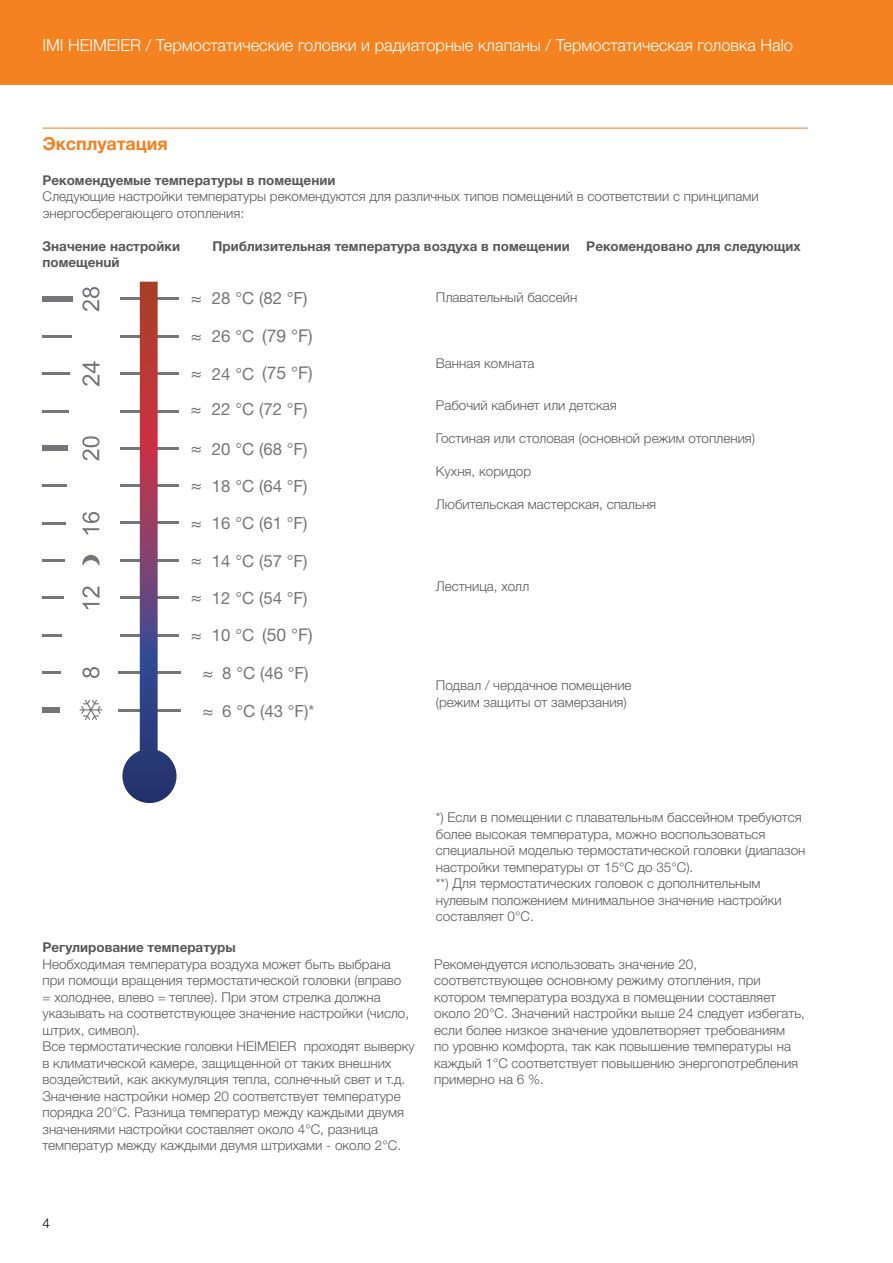
<style>
.page{position:relative;width:893px;height:1263px;background:#fff}
.page>*{position:absolute;margin:0;border:0;box-sizing:border-box;transform-origin:0 0}
.t1{font:700 18px "Helvetica Neue LTW1 G";color:#f58220}
.t2{font:17.55px "Helvetica Neue LT Com";color:#757679}
.t3{font:16.8px "Helvetica Neue LT Com";color:#757679}
.t4{font:300 16.5px "Helvetica Neue LTW1 G";color:#fff}
.t5{font:300 13.5px/16.5px "Helvetica Neue LTW1 G";color:#58595b}
.t6{font:700 13.5px "Helvetica Neue LTW1 G";color:#58595b}
.t7{font:300 13.5px "Helvetica Neue LTW1 G";color:#000}
.s1{font-size:17.55px}
.s2{font-size:16.8px}
</style>
<div class="page">
<div style="left:0;top:0;width:893px;height:85px;background:#f58220"></div>
<hr style="left:43px;top:128px;width:765px;height:1px;background:#f58220">
<svg style="left:82px;top:555px;width:18px;height:11px"></svg>
<div style="left:43px;top:296px;width:30px;height:6px;background:#757679"></div>
<div style="left:43px;top:446px;width:25px;height:5px;background:#757679"></div>
<hr style="left:43px;top:485px;width:24px;height:2px;background:#757679">
<hr style="left:43px;top:522px;width:23px;height:2px;background:#757679">
<hr style="left:43px;top:559px;width:22px;height:3px;background:#757679">
<hr style="left:43px;top:597px;width:21px;height:2px;background:#757679">
<div style="left:43px;top:707px;width:17px;height:6px;background:#757679"></div>
<svg style="left:43px;top:634px;width:19px;height:2px"></svg>
<hr style="left:43px;top:671px;width:18px;height:3px;background:#757679">
<hr style="left:43px;top:410px;width:26px;height:2px;background:#757679">
<hr style="left:43px;top:373px;width:27px;height:2px;background:#757679">
<hr style="left:43px;top:335px;width:29px;height:3px;background:#757679">
<svg style="left:80px;top:700px;width:22px;height:20px"></svg>
<svg style="left:82px;top:436px;width:18px;height:25px"></svg>
<svg style="left:82px;top:361px;width:18px;height:25px"></svg>
<svg style="left:82px;top:287px;width:18px;height:24px"></svg>
<svg style="left:82px;top:512px;width:18px;height:22px"></svg>
<svg style="left:82px;top:586px;width:18px;height:23px"></svg>
<svg style="left:82px;top:667px;width:18px;height:11px"></svg>
<hr style="left:120px;top:297px;width:59px;height:3px;background:#757679">
<hr style="left:120px;top:372px;width:59px;height:3px;background:#757679">
<hr style="left:120px;top:410px;width:59px;height:2px;background:#757679">
<hr style="left:120px;top:447px;width:59px;height:3px;background:#757679">
<hr style="left:120px;top:484px;width:59px;height:3px;background:#757679">
<hr style="left:120px;top:559px;width:59px;height:3px;background:#757679">
<hr style="left:120px;top:596px;width:59px;height:3px;background:#757679">
<hr style="left:118px;top:709px;width:63px;height:3px;background:#757679">
<hr style="left:120px;top:521px;width:59px;height:3px;background:#757679">
<hr style="left:120px;top:335px;width:59px;height:3px;background:#757679">
<hr style="left:120px;top:634px;width:59px;height:3px;background:#757679">
<hr style="left:118px;top:671px;width:63px;height:3px;background:#757679">
<svg style="left:122px;top:282px;width:55px;height:521px"></svg>
<p class="t4" style="left:43px;top:35px;width:752px">IMI HEIMEIER / Термостатические головки и радиаторные клапаны / Термостатическая головка Halo</p>
<h1 class="t1" style="left:43px;top:132px;width:127px">Эксплуатация</h1>
<p class="t6" style="left:43px;top:172px;width:294px">Рекомендуемые температуры в помещении</p>
<p class="t5" style="left:43px;top:188px;width:718px">Следующие настройки температуры рекомендуются для различных типов помещений в соответствии с принципами энергосберегающего отопления:</p>
<p class="t6" style="left:43px;top:238px;width:139px">Значение настройки</p>
<p class="t6" style="left:213px;top:238px;width:590px">Приблизительная температура воздуха в помещении Рекомендовано для следующих</p>
<p class="t6" style="left:43px;top:254px;width:79px">пoмeщeнuй</p>
<p class="t5" style="left:436px;top:289px;width:143px">Плавательный бассейн</p>
<p class="t3" style="left:191px;top:287px;width:118px"><span class="s1">≈</span> 28 °C (82 °F)</p>
<p class="t2" style="left:191px;top:325px;width:123px">≈ <span class="s2">26 °C</span> (79 °F)</p>
<p class="t2" style="left:191px;top:362px;width:123px">≈ <span class="s2">24 °C</span> (75 °F)</p>
<p class="t3" style="left:191px;top:399px;width:118px"><span class="s1">≈</span> 22 °C (72 °F)</p>
<p class="t3" style="left:191px;top:438px;width:118px"><span class="s1">≈</span> 20 °C (68 °F)</p>
<p class="t3" style="left:191px;top:476px;width:118px"><span class="s1">≈</span> 18 °C (64 °F)</p>
<p class="t3" style="left:191px;top:513px;width:118px"><span class="s1">≈</span> 16 °C (61 °F)</p>
<p class="t3" style="left:191px;top:550px;width:118px"><span class="s1">≈</span> 14 °C (57 °F)</p>
<p class="t3" style="left:191px;top:587px;width:118px"><span class="s1">≈</span> 12 °C (54 °F)</p>
<p class="t2" style="left:191px;top:624px;width:123px">≈ <span class="s2">10 °C</span> (50 °F)</p>
<p class="t3" style="left:203px;top:663px;width:107px"><span class="s1">≈</span> 8 °C (46 °F)</p>
<p class="t3" style="left:203px;top:700px;width:113px"><span class="s1">≈</span> 6 °C (43 °F)*</p>
<p class="t5" style="left:436px;top:355px;width:100px">Ванная комната</p>
<p class="t5" style="left:436px;top:397px;width:183px">Рабочий кабинет или детская</p>
<p class="t5" style="left:436px;top:430px;width:321px">Гостиная или столовая (основной режим отопления)</p>
<p class="t5" style="left:436px;top:463px;width:97px">Кухня, коридор</p>
<p class="t5" style="left:436px;top:496px;width:222px">Любительская мастерская, спальня</p>
<p class="t5" style="left:436px;top:578px;width:95px">Лестница, холл</p>
<p class="t5" style="left:436px;top:677px;width:197px">Подвал / чердачное помещение (режим защиты от замерзания)</p>
<p class="t5" style="left:436px;top:809px;width:371px">*) Если в помещении с плавательным бассейном требуются более высокая температура, можно воспользоваться специальной моделью термостатической головки (диапазон настройки температуры от 15°C до 35°C).<br>**) Для термостатических головок с дополнительным нулевым положением минимальное значение настройки составляет 0°C.</p>
<p class="t6" style="left:43px;top:939px;width:195px">Регулирование температуры</p>
<p class="t5" style="left:43px;top:955px;width:374px">Необходимая температура воздуха может быть выбрана при помощи вращения термостатической головки (вправо<br>= холоднее, влево = теплее). При этом стрелка должна указывать на соответствующее значение настройки (число, штрих, символ).<br>Все термостатические головки HEIMEIER проходят выверку в климатической камере, защищенной от таких внешних воздействий, как аккумуляция тепла, солнечный свет и т.д.<br>Значение настройки номер 20 соответствует температуре порядка 20°C. Разница температур между каждыми двумя значениями настройки составляет около 4°C, разница температур между каждыми двумя штрихами - около 2°C.</p>
<p class="t5" style="left:434px;top:955px;width:372px">Рекомендуется использовать значение 20, соответствующее основному режиму отопления, при котором температура воздуха в помещении составляет около 20°C. Значений настройки выше 24 следует избегать, если более низкое значение удовлетворяет требованиям<br>по уровню комфорта, так как повышение температуры на каждый 1°C соответствует повышению энергопотребления примерно на 6 %.</p>
<p class="t7" style="left:43px;top:1215px;width:9px">4</p>
</div>
